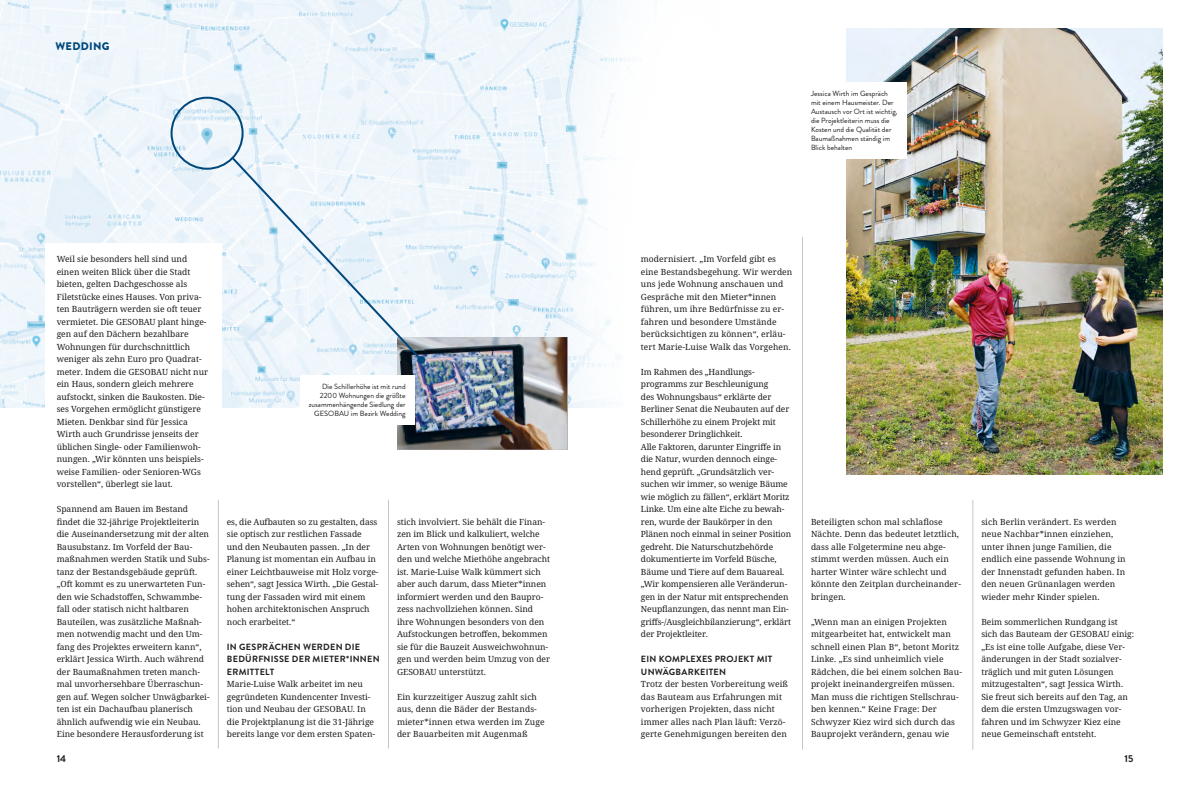
<style>
.page{position:relative;width:1191px;height:794px;background:#fff}
.page>*{position:absolute;margin:0;border:0;box-sizing:border-box;transform-origin:0 0}
.t1{font:900 11px "Brandon Grotesque";letter-spacing:.025em;color:#00477b}
.t2{font:700 10px "Brandon Grotesque";color:#1d1d1b}
.Überschriften_H3_Zwischenüberschriften-G{font:700 9px/12.5px "Brandon Grotesque";letter-spacing:.03em;color:#1d1d1b}
.Texte_P_Fließtext-GRUPPE_B{font:8.5px/12.5px "Noto Serif";color:#1d1d1b}
.t3{font:7.5px/9px "Brandon Grotesque";color:#1d1d1b}
</style>
<div class="page">
<img style="left:0;top:0;width:550px;height:407px">
<svg style="left:550px;top:0;width:79px;height:450px"></svg>
<img style="left:846px;top:28px;width:316px;height:447px">
<div style="left:802px;top:82px;width:105px;height:77px;background:#fff"></div>
<img style="left:397px;top:337px;width:170px;height:113px">
<svg style="left:229px;top:155px;width:195px;height:208px"></svg>
<div style="left:417px;top:356px;width:8px;height:8px;background:#00477b;border-radius:50%"></div>
<div style="left:300px;top:375px;width:114px;height:50px;background:#fff"></div>
<div style="left:170px;top:97px;width:74px;height:73px;border:2px solid #00477b;border-radius:50%"></div>
<div style="left:624px;top:225px;width:170px;height:531px;background:#fff"></div>
<div style="left:45px;top:243px;width:176px;height:513px;background:#fff"></div>
<hr style="left:802px;top:237px;width:1px;height:513px;background:#c6c6c6">
<hr style="left:388px;top:500px;width:1px;height:248px;background:#c6c6c6">
<hr style="left:972px;top:500px;width:1px;height:250px;background:#c6c6c6">
<hr style="left:218px;top:500px;width:1px;height:248px;background:#c6c6c6">
<p class="t1" style="left:55px;top:38px;width:56px">WEDDING</p>
<p class="Texte_P_Fließtext-GRUPPE_B" style="left:57px;top:253px;width:153px">Weil sie besonders hell sind und einen weiten Blick über die Stadt bieten, gelten Dachgeschosse als Filetstücke eines Hauses. Von priva&shy;ten Bauträgern werden sie oft teuer vermietet. Die GESOBAU plant hinge&shy;gen auf den Dächern bezahlbare Wohnungen für durchschnittlich weniger als zehn Euro pro Quadrat&shy;meter. Indem die GESOBAU nicht nur ein Haus, sondern gleich mehrere aufstockt, sinken die Baukosten. Die&shy;ses Vorgehen ermöglicht günstigere Mieten. Denkbar sind für Jessica Wirth auch Grundrisse jenseits der üblichen Single- oder Familienwoh&shy;nungen. „Wir könnten uns beispiels&shy;weise Familien- oder Senioren-WGs vorstellen“, überlegt sie laut.</p>
<p class="Texte_P_Fließtext-GRUPPE_B" style="left:57px;top:503px;width:154px">Spannend am Bauen im Bestand findet die 32-jährige Projektleiterin die Auseinandersetzung mit der alten Bausubstanz. Im Vorfeld der Bau&shy;maßnahmen werden Statik und Subs&shy;tanz der Bestandsgebäude geprüft. „Oft kommt es zu unerwarteten Fun&shy;den wie Schadstoffen, Schwammbe&shy;fall oder statisch nicht haltbaren Bauteilen, was zusätzliche Maßnah&shy;men notwendig macht und den Um&shy;fang des Projektes erweitern kann“, erklärt Jessica Wirth. Auch während der Baumaßnahmen treten manch&shy;mal unvorhersehbare Überraschun&shy;gen auf. Wegen solcher Unwägbarkei&shy;ten ist ein Dachaufbau planerisch ähnlich aufwendig wie ein Neubau.<br>Eine besondere Herausforderung ist</p>
<p class="t3" style="left:309px;top:382px;width:98px;text-align:right">Die Schillerhöhe ist mit rund<br>2200 Wohnungen die größte zusammenhängende Siedlung der<br>GESOBAU im Bezirk Wedding</p>
<p class="Texte_P_Fließtext-GRUPPE_B" style="left:227px;top:515px;width:153px">es, die Aufbauten so zu gestalten, dass sie optisch zur restlichen Fassade und den Neubauten passen. „In der Planung ist momentan ein Aufbau in einer Leichtbauweise mit Holz vorge&shy;sehen“, sagt Jessica Wirth. „Die Gestal&shy;tung der Fassaden wird mit einem hohen architektonischen Anspruch noch erarbeitet.“</p>
<h3 class="Überschriften_H3_Zwischenüberschriften-G" style="left:227px;top:640px;width:154px">IN GESPRÄCHEN WERDEN DIE<br>BEDÜRFNISSE DER MIETER*INNEN<br>ERMITTELT</h3>
<p class="Texte_P_Fließtext-GRUPPE_B" style="left:227px;top:678px;width:150px">Marie-Luise Walk arbeitet im neu gegründeten Kundencenter Investi&shy;tion und Neubau der GESOBAU. In die Projektplanung ist die 31-Jährige bereits lange vor dem ersten Spaten-</p>
<p class="Texte_P_Fließtext-GRUPPE_B" style="left:397px;top:515px;width:155px">stich involviert. Sie behält die Finan&shy;zen im Blick und kalkuliert, welche Arten von Wohnungen benötigt wer&shy;den und welche Miethöhe angebracht ist. Marie-Luise Walk kümmert sich aber auch darum, dass Mieter*innen informiert werden und den Baupro&shy;zess nachvollziehen können. Sind ihre Wohnungen besonders von den Aufstockungen betroffen, bekommen sie für die Bauzeit Ausweichwohnun&shy;gen und werden beim Umzug von der GESOBAU unterstützt.</p>
<p class="Texte_P_Fließtext-GRUPPE_B" style="left:397px;top:690px;width:149px">Ein kurzzeitiger Auszug zahlt sich aus, denn die Bäder der Bestands&shy;mieter*innen etwa werden im Zuge der Bauarbeiten mit Augenmaß</p>
<p class="t3" style="left:811px;top:89px;width:88px">Jessica Wirth im Gespräch mit einem Hausmeister. Der<br>Austausch vor Ort ist wichtig, die Projektleiterin muss die<br>Kosten und die Qualität der<br>Baumaßnahmen ständig im<br>Blick behalten</p>
<p class="Texte_P_Fließtext-GRUPPE_B" style="left:641px;top:253px;width:153px">modernisiert. „Im Vorfeld gibt es eine Bestandsbegehung. Wir werden uns jede Wohnung anschauen und Gespräche mit den Mieter*innen führen, um ihre Bedürfnisse zu er&shy;fahren und besondere Umstände berücksichtigen zu können“, erläu&shy;tert Marie-Luise Walk das Vorgehen.</p>
<p class="Texte_P_Fließtext-GRUPPE_B" style="left:641px;top:365px;width:152px">Im Rahmen des „Handlungs&shy;programms zur Beschleunigung<br>des Wohnungsbaus“ erklärte der Berliner Senat die Neubauten auf der Schillerhöhe zu einem Projekt mit besonderer Dringlichkeit.<br>Alle Faktoren, darunter Eingriffe in die Natur, wurden dennoch einge&shy;hend geprüft. „Grundsätzlich ver&shy;suchen wir immer, so wenige Bäume wie möglich zu fällen“, erklärt Moritz Linke. Um eine alte Eiche zu bewah&shy;ren, wurde der Baukörper in den Plänen noch einmal in seiner Position gedreht. Die Naturschutzbehörde dokumentierte im Vorfeld Büsche, Bäume und Tiere auf dem Bauareal. „Wir kompensieren alle Veränderun&shy;gen in der Natur mit entsprechenden Neupflanzungen, das nennt man Ein&shy;griffs-/Ausgleichbilanzierung“, erklärt der Projektleiter.</p>
<h3 class="Überschriften_H3_Zwischenüberschriften-G" style="left:641px;top:653px;width:133px">EIN KOMPLEXES PROJEKT MIT<br>UNWÄGBARKEITEN</h3>
<p class="Texte_P_Fließtext-GRUPPE_B" style="left:641px;top:678px;width:149px">Trotz der besten Vorbereitung weiß das Bauteam aus Erfahrungen mit vorherigen Projekten, dass nicht immer alles nach Plan läuft: Verzö&shy;gerte Genehmigungen bereiten den</p>
<p class="Texte_P_Fließtext-GRUPPE_B" style="left:811px;top:515px;width:151px">Beteiligten schon mal schlaflose<br>Nächte. Denn das bedeutet letztlich, dass alle Folgetermine neu abge&shy;stimmt werden müssen. Auch ein harter Winter wäre schlecht und könnte den Zeitplan durcheinander&shy;bringen.</p>
<p class="Texte_P_Fließtext-GRUPPE_B" style="left:811px;top:615px;width:152px">„Wenn man an einigen Projekten mitgearbeitet hat, entwickelt man schnell einen Plan B“, betont Moritz Linke. „Es sind unheimlich viele Rädchen, die bei einem solchen Bau&shy;projekt ineinandergreifen müssen.<br>Man muss die richtigen Stellschrau&shy;ben kennen.“ Keine Frage: Der Schwyzer Kiez wird sich durch das Bauprojekt verändern, genau wie</p>
<p class="Texte_P_Fließtext-GRUPPE_B" style="left:981px;top:515px;width:146px">sich Berlin verändert. Es werden neue Nachbar*innen einziehen, unter ihnen junge Familien, die endlich eine passende Wohnung in der Innenstadt gefunden haben. In den neuen Grünanlagen werden wieder mehr Kinder spielen.</p>
<p class="Texte_P_Fließtext-GRUPPE_B" style="left:981px;top:615px;width:154px">Beim sommerlichen Rundgang ist sich das Bauteam der GESOBAU einig: „Es ist eine tolle Aufgabe, diese Ver&shy;änderungen in der Stadt sozialver&shy;träglich und mit guten Lösungen mitzugestalten“, sagt Jessica Wirth.<br>Sie freut sich bereits auf den Tag, an dem die ersten Umzugswagen vor&shy;fahren und im Schwyzer Kiez eine neue Gemeinschaft entsteht.</p>
<p class="t2" style="left:57px;top:752px;width:11px">14</p>
<p class="t2" style="left:1124px;top:752px;width:10px">15</p>
</div>
